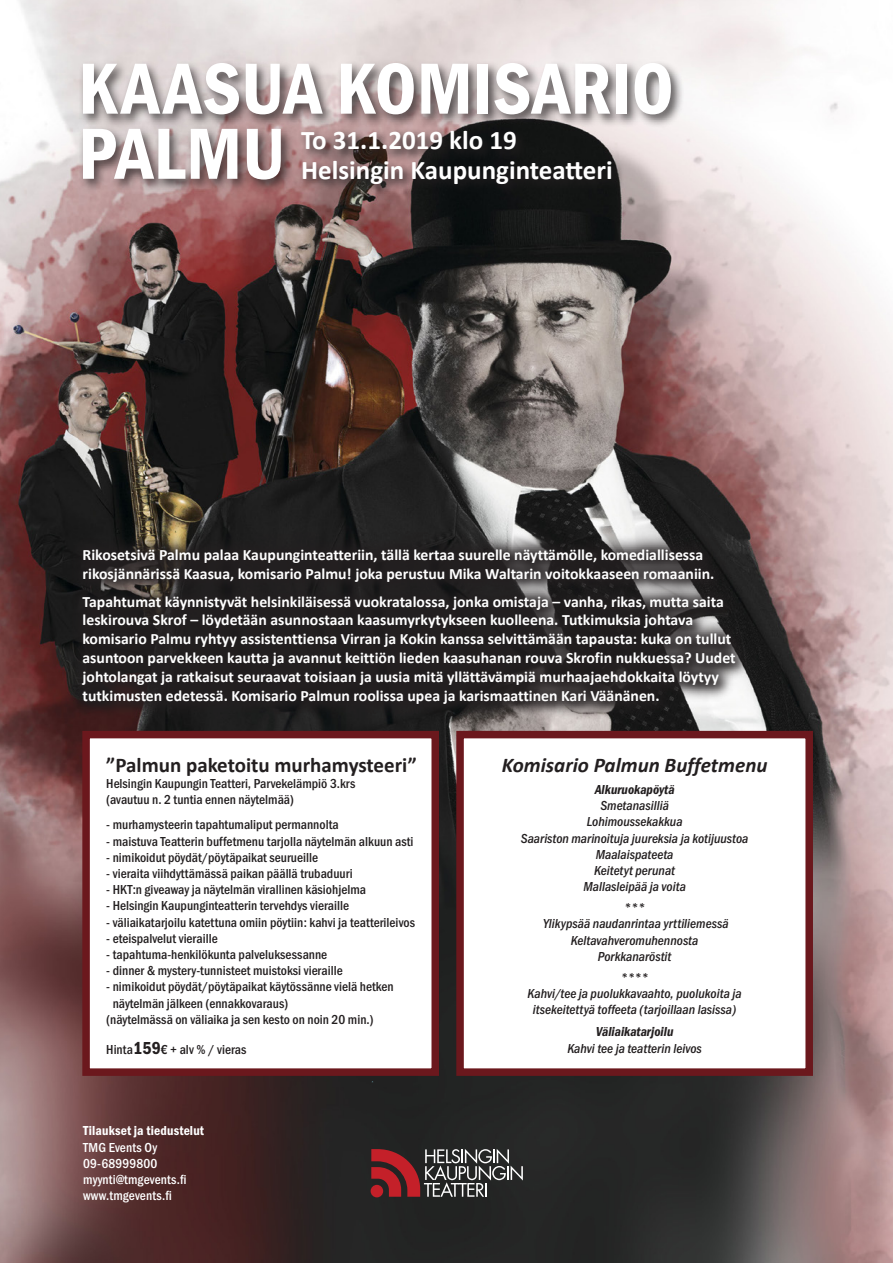
<style>
.page{position:relative;width:893px;height:1263px;background:#fff}
.page>*{position:absolute;margin:0;border:0;box-sizing:border-box;transform-origin:0 0}
.LEIPÄ{font:74.85px/65.1px "Franklin Gothic URW Con Dem";color:#fff}
.LEIPÄ-2{font:700 27px "Calibri";color:#fff}
.LEIPÄ-3{font:700 21px "Calibri";color:#231f20}
.LEIPÄ-4{font:italic 700 21px "Calibri";color:#231f20}
.t1{font:700 15.75px/18.9px "Calibri";color:#fff}
.LEIPÄ-5{font:500 13.5px/16.2px "Franklin Gothic URW Con";color:#231f20}
.LEIPÄ-6{font:13.5px/16.2px "Franklin Gothic URW Con Med Ita";color:#231f20;text-align:center}
.t2{font:500 13.5px "Franklin Gothic URW Con";letter-spacing:.01em;color:#fff}
.LEIPÄ-7{font:13.5px "Franklin Gothic URW Con Dem Ita";color:#231f20}
.t3{font:13.5px "Franklin Gothic URW Con Dem";letter-spacing:.01em;color:#fff}
.s1{font-family:"Franklin Gothic URW Con Dem";font-weight:400;font-size:18px}
</style>
<div class="page">
<img style="left:0;top:0;width:893px;height:1263px">
<div style="left:82px;top:731px;width:357px;height:345px;background:#fff;border:8px solid #6b181d"></div>
<div style="left:456px;top:731px;width:357px;height:345px;background:#fff;border:8px solid #6b181d"></div>
<svg style="left:65px;top:531px;width:688px;height:190px;background:#2e2b2b"></svg>
<div style="left:79px;top:60px;width:606px;height:133px;background:#231f20;opacity:.75"></div>
<svg style="left:298px;top:128px;width:326px;height:68px;background:#473c3c"></svg>
<svg style="left:371px;top:1149px;width:152px;height:48px;background:#664547"></svg>
<p class="LEIPÄ" style="left:78px;top:53px;width:597px">KAASUA KOMISARIO<br>PALMU</p>
<p class="LEIPÄ-2" style="left:301px;top:123px;width:217px">To 31.1.2019 klo 19</p>
<p class="LEIPÄ-2" style="left:301px;top:153px;width:313px">Helsingin Kaupunginteatteri</p>
<p class="t1" style="left:83px;top:545px;width:633px">Rikosetsivä Palmu palaa Kaupunginteatteriin, tällä kertaa suurelle näyttämölle, komediallisessa rikosjännärissä Kaasua, komisario Palmu! joka perustuu Mika Waltarin voitokkaaseen romaaniin.</p>
<p class="t1" style="left:83px;top:592px;width:655px">Tapahtumat käynnistyvät helsinkiläisessä vuokratalossa, jonka omistaja – vanha, rikas, mutta saita leskirouva Skrof – löydetään asunnostaan kaasumyrkytykseen kuolleena. Tutkimuksia johtava komisario Palmu ryhtyy assistenttiensa Virran ja Kokin kanssa selvittämään tapausta: kuka on tullut asuntoon parvekkeen kautta ja avannut keittiön lieden kaasuhanan rouva Skrofin nukkuessa? Uudet johtolangat ja ratkaisut seuraavat toisiaan ja uusia mitä yllättävämpiä murhaajaehdokkaita löytyy tutkimusten edetessä. Komisario Palmun roolissa upea ja karismaattinen Kari Väänänen.</p>
<p class="LEIPÄ-3" style="left:106px;top:751px;width:312px">”Palmun paketoitu murhamysteeri”</p>
<p class="LEIPÄ-5" style="left:106px;top:775px;width:250px">Helsingin Kaupungin Teatteri, Parvekelämpiö 3.krs</p>
<p class="LEIPÄ-5" style="left:106px;top:791px;width:189px">(avautuu n. 2 tuntia ennen näytelmää)</p>
<p class="LEIPÄ-5" style="left:106px;top:816px;width:234px">- murhamysteerin tapahtumaliput permannolta</p>
<p class="LEIPÄ-5" style="left:106px;top:832px;width:309px">- maistuva Teatterin buffetmenu tarjolla näytelmän alkuun asti</p>
<p class="LEIPÄ-5" style="left:106px;top:849px;width:213px">- nimikoidut pöydät/pöytäpaikat seurueille</p>
<p class="LEIPÄ-5" style="left:106px;top:865px;width:248px">- vieraita viihdyttämässä paikan päällä trubaduuri</p>
<p class="LEIPÄ-5" style="left:106px;top:881px;width:261px">- HKT:n giveaway ja näytelmän virallinen käsiohjelma</p>
<p class="LEIPÄ-5" style="left:106px;top:897px;width:244px">- Helsingin Kaupunginteatterin tervehdys vieraille</p>
<p class="LEIPÄ-5" style="left:106px;top:913px;width:310px">- väliaikatarjoilu katettuna omiin pöytiin: kahvi ja teatterileivos</p>
<p class="LEIPÄ-5" style="left:106px;top:930px;width:113px">- eteispalvelut vieraille</p>
<p class="LEIPÄ-5" style="left:106px;top:946px;width:222px">- tapahtuma-henkilökunta palveluksessanne</p>
<p class="LEIPÄ-5" style="left:106px;top:962px;width:238px">- dinner &amp; mystery-tunnisteet muistoksi vieraille</p>
<p class="LEIPÄ-5" style="left:113px;top:978px;width:282px;text-indent:-6px">- nimikoidut pöydät/pöytäpaikat käytössänne vielä hetken näytelmän jälkeen (ennakkovaraus)</p>
<p class="LEIPÄ-5" style="left:106px;top:1011px;width:269px">(näytelmässä on väliaika ja sen kesto on noin 20 min.)</p>
<p class="LEIPÄ-5" style="left:106px;top:1041px;width:142px">Hinta<span class="s1">159</span>€ + alv % / vieras</p>
<p class="t3" style="left:83px;top:1122px;width:122px">Tilaukset ja tiedustelut</p>
<p class="t2" style="left:83px;top:1138px;width:76px">TMG Events Oy</p>
<p class="t2" style="left:83px;top:1154px;width:76px">09-68999800</p>
<p class="t2" style="left:83px;top:1170px;width:105px">myynti@tmgevents.fi</p>
<p class="t2" style="left:83px;top:1187px;width:90px">www.tmgevents.fi</p>
<p class="LEIPÄ-4" style="left:502px;top:751px;width:267px">Komisario Palmun Buffetmenu</p>
<p class="LEIPÄ-7" style="left:595px;top:782px;width:81px">Alkuruokapöytä</p>
<p class="LEIPÄ-6" style="left:600px;top:798px;width:70px">Smetanasilliä</p>
<p class="LEIPÄ-6" style="left:587px;top:814px;width:97px">Lohimoussekakkua</p>
<p class="LEIPÄ-6" style="left:521px;top:830px;width:229px">Saariston marinoituja juureksia ja kotijuustoa</p>
<p class="LEIPÄ-6" style="left:596px;top:846px;width:79px">Maalaispateeta</p>
<p class="LEIPÄ-6" style="left:594px;top:863px;width:82px">Keitetyt perunat</p>
<p class="LEIPÄ-6" style="left:583px;top:879px;width:104px">Mallasleipää ja voita</p>
<p class="LEIPÄ-6" style="left:624px;top:900px;width:22px">***</p>
<p class="LEIPÄ-6" style="left:543px;top:916px;width:187px">Ylikypsää naudanrintaa yrttiliemessä</p>
<p class="LEIPÄ-6" style="left:571px;top:932px;width:129px">Keltavahveromuhennosta</p>
<p class="LEIPÄ-6" style="left:598px;top:948px;width:75px">Porkkanaröstit</p>
<p class="LEIPÄ-6" style="left:621px;top:969px;width:29px">****</p>
<p class="LEIPÄ-6" style="left:528px;top:986px;width:216px">Kahvi/tee ja puolukkavaahto, puolukoita ja itsekeitettyä toffeeta (tarjoillaan lasissa)</p>
<p class="LEIPÄ-7" style="left:596px;top:1024px;width:79px">Väliaikatarjoilu</p>
<p class="LEIPÄ-6" style="left:567px;top:1040px;width:136px">Kahvi tee ja teatterin leivos</p>
</div>
